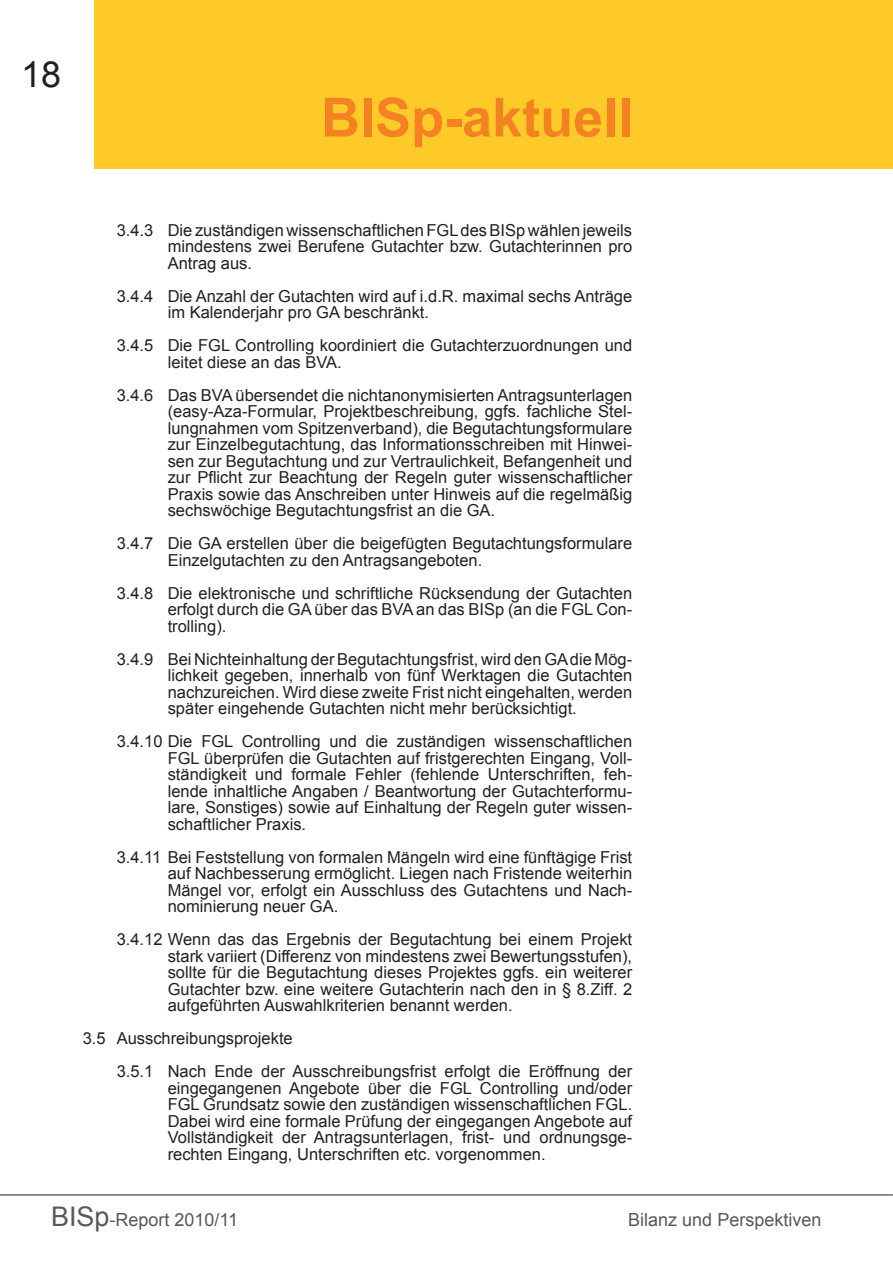
<style>
.page{position:relative;width:893px;height:1263px;background:#fff}
.page>*{position:absolute;margin:0;border:0;box-sizing:border-box;transform-origin:0 0}
.t1{font:700 54px "Arial";color:#f48223}
.t2{font:36px "Arial";color:#231f20}
.t3{font:18px "Arial";color:#57585a}
.Fließtext{font:16.5px/16.5px "Arial";color:#231f20;text-align:justify}
.s1{font-size:27px}
</style>
<div class="page">
<hr style="left:0;top:1194px;width:893px;height:1px;background:#231f20">
<div style="left:94px;top:0;width:799px;height:169px;background:#feca29"></div>
<h2 class="t2" style="left:21px;top:51px;width:42px">18</h2>
<h1 class="t1" style="left:321px;top:82px;width:314px">BISp-aktuell</h1>
<p class="Fließtext" style="left:168px;top:222px;width:466px;text-indent:-51px">3.4.3 Die zuständigen wissenschaftlichen FGL des BISp wählen jeweils mindestens zwei Berufene Gutachter bzw. Gutachterinnen pro Antrag aus.</p>
<p class="Fließtext" style="left:168px;top:288px;width:466px;text-indent:-51px">3.4.4 Die Anzahl der Gutachten wird auf i.d.R. maximal sechs Anträge im Kalenderjahr pro GA beschränkt.</p>
<p class="Fließtext" style="left:168px;top:337px;width:466px;text-indent:-51px">3.4.5 Die FGL Controlling koordiniert die Gutachterzuordnungen und leitet diese an das BVA.</p>
<p class="Fließtext" style="left:168px;top:387px;width:466px;text-indent:-51px">3.4.6 Das BVA übersendet die nichtanonymisierten Antragsunterlagen (easy-Aza-Formular, Projektbeschreibung, ggfs. fachliche Stel&shy;lungnahmen vom Spitzenverband), die Begutachtungsformulare zur Einzelbegutachtung, das Informationsschreiben mit Hinwei&shy;sen zur Begutachtung und zur Vertraulichkeit, Befangenheit und zur Pflicht zur Beachtung der Regeln guter wissenschaftlicher Praxis sowie das Anschreiben unter Hinweis auf die regelmäßig sechswöchige Begutachtungsfrist an die GA.</p>
<p class="Fließtext" style="left:168px;top:535px;width:466px;text-indent:-51px">3.4.7 Die GA erstellen über die beigefügten Begutachtungsformulare<br>Einzelgutachten zu den Antragsangeboten.</p>
<p class="Fließtext" style="left:168px;top:585px;width:466px;text-indent:-51px">3.4.8 Die elektronische und schriftliche Rücksendung der Gutachten erfolgt durch die GA über das BVA an das BISp (an die FGL Con&shy;trolling).</p>
<p class="Fließtext" style="left:168px;top:651px;width:466px;text-indent:-51px">3.4.9 Bei Nichteinhaltung der Begutachtungsfrist, wird den GA die Mög&shy;lichkeit gegeben, innerhalb von fünf Werktagen die Gutachten nachzureichen. Wird diese zweite Frist nicht eingehalten, werden später eingehende Gutachten nicht mehr berücksichtigt.</p>
<p class="Fließtext" style="left:168px;top:733px;width:466px;text-indent:-51px">3.4.10 Die FGL Controlling und die zuständigen wissenschaftlichen FGL überprüfen die Gutachten auf fristgerechten Eingang, Voll&shy;ständigkeit und formale Fehler (fehlende Unterschriften, feh&shy;lende inhaltliche Angaben / Beantwortung der Gutachterformu&shy;lare, Sonstiges) sowie auf Einhaltung der Regeln guter wissen&shy;schaftlicher Praxis.</p>
<p class="Fließtext" style="left:168px;top:849px;width:466px;text-indent:-51px">3.4.11 Bei Feststellung von formalen Mängeln wird eine fünftägige Frist auf Nachbesserung ermöglicht. Liegen nach Fristende weiterhin Mängel vor, erfolgt ein Ausschluss des Gutachtens und Nach&shy;nominierung neuer GA.</p>
<p class="Fließtext" style="left:168px;top:931px;width:466px;text-indent:-51px">3.4.12 Wenn das das Ergebnis der Begutachtung bei einem Projekt stark variiert (Differenz von mindestens zwei Bewertungsstufen), sollte für die Begutachtung dieses Projektes ggfs. ein weiterer Gutachter bzw. eine weitere Gutachterin nach den in § 8.Ziff. 2 aufgeführten Auswahlkriterien benannt werden.</p>
<p class="Fließtext" style="left:83px;top:1030px;width:212px">3.5 Ausschreibungsprojekte</p>
<p class="Fließtext" style="left:168px;top:1063px;width:466px;text-indent:-51px">3.5.1 Nach Ende der Ausschreibungsfrist erfolgt die Eröffnung der eingegangenen Angebote über die FGL Controlling und/oder FGL Grundsatz sowie den zuständigen wissenschaftlichen FGL.<br>Dabei wird eine formale Prüfung der eingegangen Angebote auf Vollständigkeit der Antragsunterlagen, frist- und ordnungsge&shy;rechten Eingang, Unterschriften etc. vorgenommen.</p>
<p class="t3" style="left:51px;top:1207px;width:189px"><span class="s1">BISp</span>-Report 2010/11</p>
<p class="t3" style="left:628px;top:1207px;width:195px">Bilanz und Perspektiven</p>
</div>
